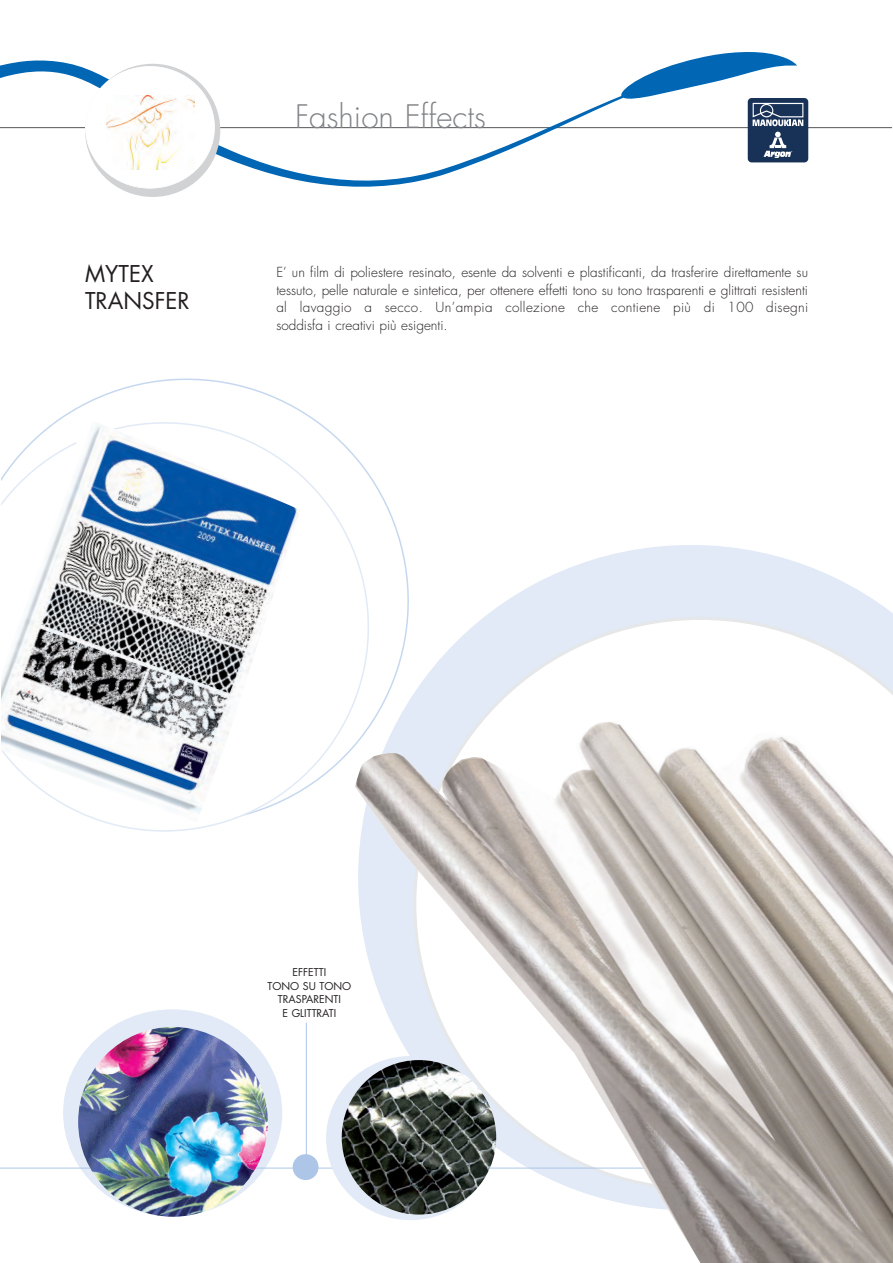
<style>
.page{position:relative;width:893px;height:1263px;background:#fff}
.page>*{position:absolute;margin:0;border:0;box-sizing:border-box;transform-origin:0 0}
.t1{font:300 31.5px "Futura";color:#808285}
.t2{font:22.5px/27px "Futura";color:#231f20}
.t3{font:300 13.5px/17.7px "Futura";color:#231f20;text-align:justify}
.t4{font:10.5px/13.8px "Futura";color:#231f20;text-align:center}
</style>
<div class="page">
<svg style="left:484px;top:545px;width:409px;height:72px"></svg>
<svg style="left:440px;top:617px;width:453px;height:104px"></svg>
<svg style="left:108px;top:378px;width:332px;height:343px"></svg>
<svg style="left:63px;top:393px;width:335px;height:439px"></svg>
<div style="left:63px;top:1009px;width:219px;height:207px;background:#e1eaf6;border-radius:50%"></div>
<hr style="left:0;top:1168px;width:890px;height:1px;background:#adc6e7">
<img style="left:78px;top:1027px;width:190px;height:190px">
<img style="left:1px;top:422px;width:300px;height:402px">
<div style="left:326px;top:1056px;width:169px;height:164px;background:#e1eaf6;border-radius:50%"></div>
<img style="left:342px;top:1077px;width:13px;height:123px">
<div style="left:293px;top:1154px;width:26px;height:26px;background:#adc6e7;border-radius:50%"></div>
<hr style="left:306px;top:1022px;width:1px;height:144px;background:#adc6e7">
<hr style="left:0;top:127px;width:892px;height:1px;background:#57585a">
<svg style="left:0;top:52px;width:797px;height:135px"></svg>
<div style="left:748px;top:98px;width:60px;height:64px;background:#183157;border-radius:4px"></div>
<svg style="left:763px;top:132px;width:29px;height:26px"></svg>
<svg style="left:752px;top:102px;width:52px;height:24px"></svg>
<div style="left:85px;top:64px;width:135px;height:133px;background:#d1d2d4;border-radius:50%"></div>
<div style="left:85px;top:66px;width:129px;height:122px;background:#fff;border-radius:50%"></div>
<img style="left:107px;top:95px;width:87px;height:74px">
<img style="left:355px;top:721px;width:538px;height:542px">
<h1 class="t1" style="left:295px;top:102px;width:192px">Fashion Effects</h1>
<h2 class="t2" style="left:85px;top:262px;width:106px">MYTEX<br>TRANSFER</h2>
<p class="t3" style="left:276px;top:264px;width:533px">E’ un film di poliestere resinato, esente da solventi e plastificanti, da trasferire direttamente su tessuto, pelle naturale e sintetica, per ottenere effetti tono su tono trasparenti e glittrati resistenti al lavaggio a secco. Un’ampia collezione che contiene più di 100 disegni soddisfa i creativi più esigenti.</p>
<p class="t4" style="left:267px;top:966px;width:85px">EFFETTI<br>TONO SU TONO<br>TRASPARENTI<br>E GLITTRATI</p>
</div>
